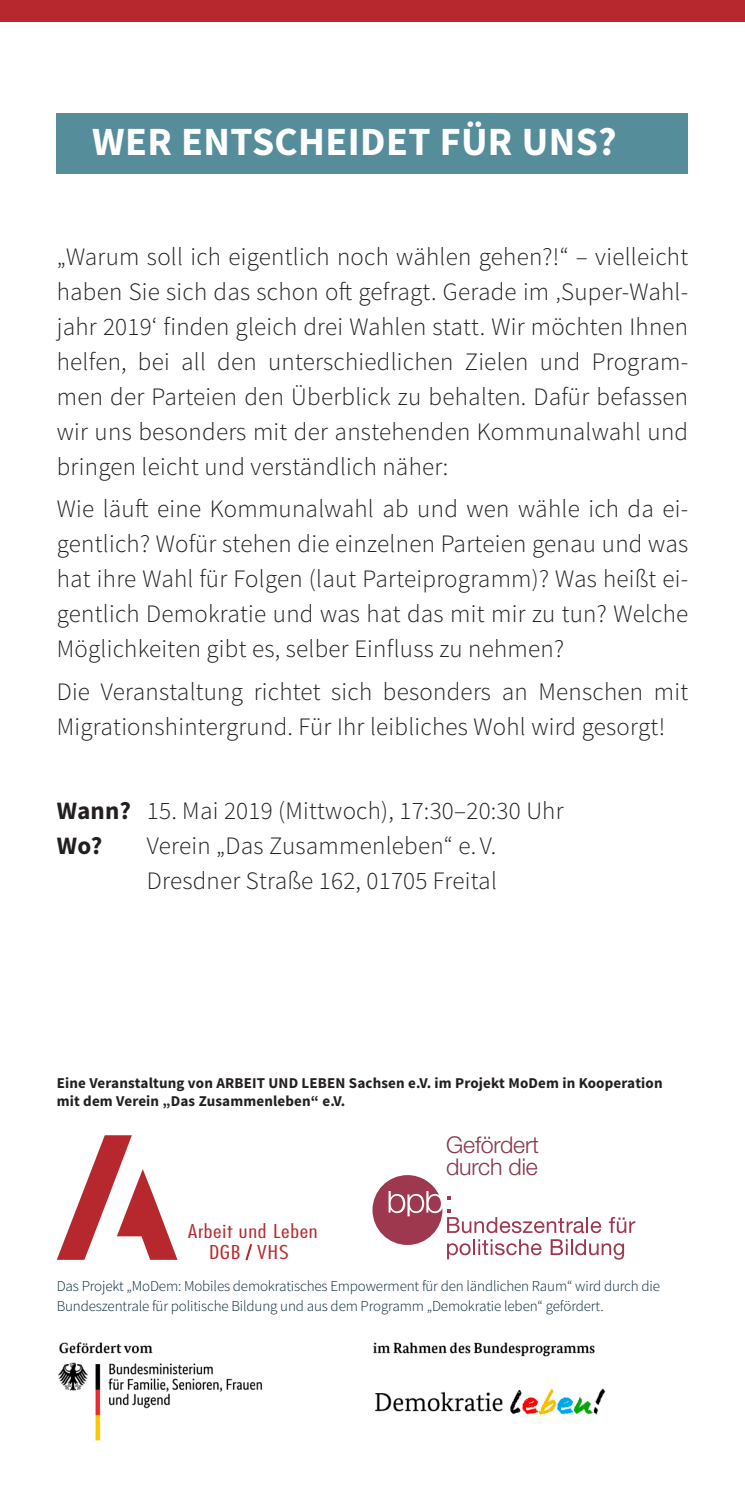
<style>
.page{position:relative;width:745px;height:1489px;background:#fff}
.page>*{position:absolute;margin:0;border:0;box-sizing:border-box;transform-origin:0 0}
.t1{font:700 40px "Source Sans Pro";letter-spacing:.01em;color:#fff}
.t2{font:300 25px/35px "Source Sans Pro";letter-spacing:.01em;color:#231f20}
.t3{font:300 23.25px/21.8px "Helvetica Neue";letter-spacing:-.01em;color:#87374b}
.t4{font:300 condensed 18.5px/21.2px "Futura";letter-spacing:.03em;color:#b6282d;text-align:center;scale:1.33 1}
.t5{font:300 15px/20px "Source Sans Pro";letter-spacing:-.01em;color:#042738}
.t6{font:700 15px/18px "Source Sans Pro";letter-spacing:.01em;color:#231f20}
.s1{font-weight:700}
</style>
<div class="page">
<div style="left:57px;top:113px;width:630px;height:60px;background:#558d9a"></div>
<svg style="left:57px;top:1135px;width:120px;height:124px"></svg>
<svg style="left:245px;top:1244px;width:8px;height:17px"></svg>
<svg style="left:372px;top:1175px;width:263px;height:84px"></svg>
<img style="left:58px;top:1342px;width:205px;height:99px">
<img style="left:373px;top:1342px;width:232px;height:74px">
<div style="left:0;top:0;width:744px;height:21px;background:#b6282d"></div>
<h1 class="t1" style="left:92px;top:116px;width:525px">Wer Entscheidet für Uns?</h1>
<p class="t2" style="left:57px;top:239px;width:632px;text-align:justify">„Warum soll ich eigentlich noch wählen gehen?!“ – vielleicht haben Sie sich das schon oft gefragt. Gerade im ‚Super-Wahl&shy;jahr 2019‘ finden gleich drei Wahlen statt. Wir möchten Ihnen helfen, bei all den unterschiedlichen Zielen und Program&shy;men der Parteien den Überblick zu behalten. Dafür befassen wir uns besonders mit der anstehenden Kommunalwahl und bringen leicht und verständlich näher:</p>
<p class="t2" style="left:57px;top:491px;width:632px;text-align:justify">Wie läuft eine Kommunalwahl ab und wen wähle ich da ei&shy;gentlich? Wofür stehen die einzelnen Parteien genau und was hat ihre Wahl für Folgen (laut Parteiprogramm)? Was heißt ei&shy;gentlich Demokratie und was hat das mit mir zu tun? Welche Möglichkeiten gibt es, selber Einfluss zu nehmen?</p>
<p class="t2" style="left:57px;top:674px;width:632px">Die Veranstaltung richtet sich besonders an Menschen mit<br>Migrationshintergrund. Für Ihr leibliches Wohl wird gesorgt!</p>
<p class="t2" style="left:57px;top:793px;width:508px"><span class="s1">Wann?</span> 15. Mai 2019 (Mittwoch), 17:30–20:30 Uhr<br><span class="s1">Wo?</span></p>
<p class="t2" style="left:147px;top:828px;width:351px">Verein „Das Zusammenleben“ e. V.<br>Dresdner Straße 162, 01705 Freital</p>
<p class="t6" style="left:57px;top:1074px;width:607px">Eine Veranstaltung von ARBEIT UND LEBEN Sachsen e.V. im Projekt MoDem in Kooperation mit dem Verein „Das Zusammenleben“ e.V.</p>
<p class="t3" style="left:446px;top:1132px;width:94px">Gefördert durch die</p>
<p class="t4" style="left:188px;top:1220px;width:99px">Arbeit und Leben<br>DGB VHS</p>
<p class="t5" style="left:57px;top:1276px;width:604px">Das Projekt „MoDem: Mobiles demokratisches Empowerment für den ländlichen Raum“ wird durch die<br>Bundeszentrale für politische Bildung und aus dem Programm „Demokratie leben“ gefördert.</p>
</div>
